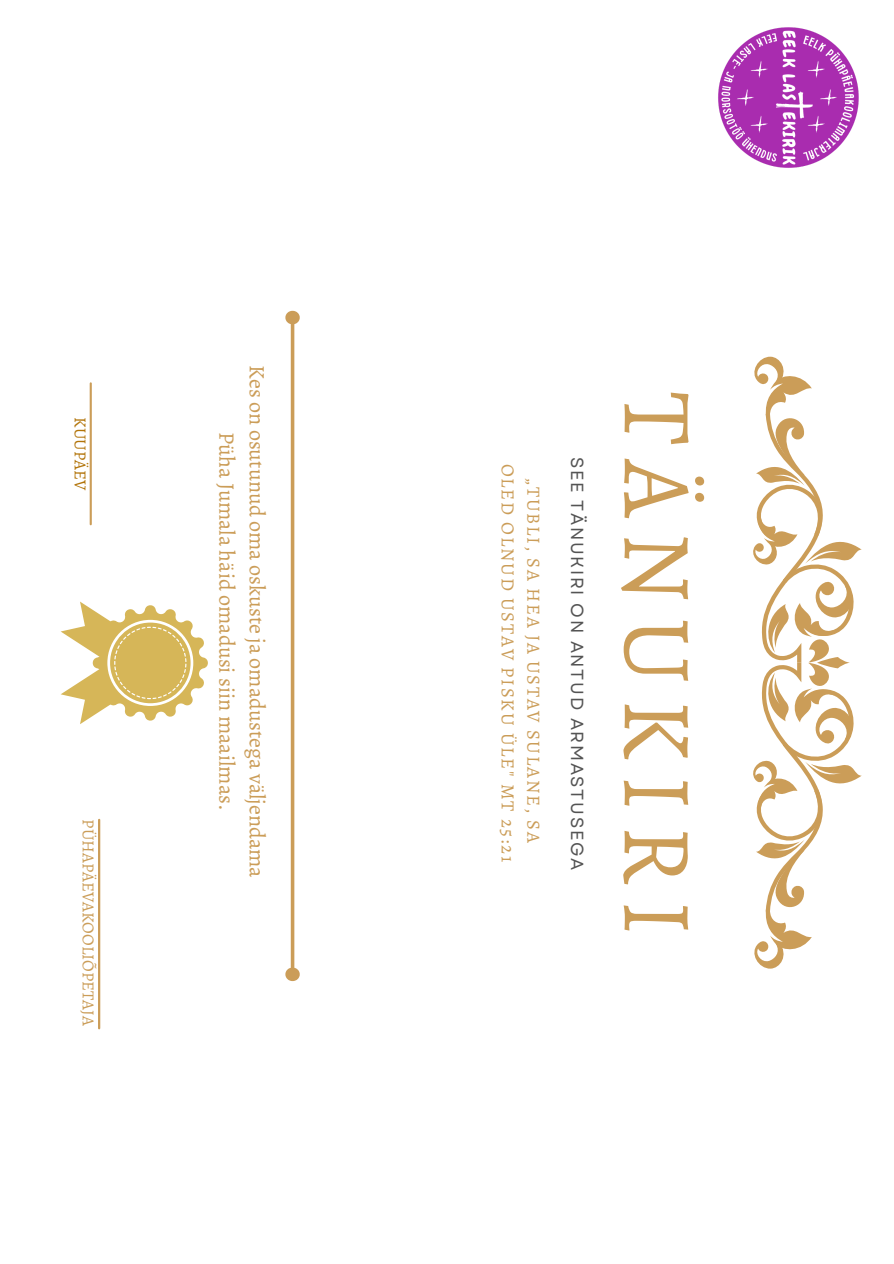
<style>
.page{position:relative;width:894px;height:1264px;background:#fff}
.page>*{position:absolute;margin:0;border:0;box-sizing:border-box;transform-origin:0 0}
.t1{font:98.1px "Alegreya";letter-spacing:.15em;color:#cb9d58}
.t2{font:22.05px/30.5px "Alegreya";color:#cb9d58;text-align:center}
.t3{font:18.6px "Alegreya";letter-spacing:.095em;color:#cb9d58}
.t4{font:17.4px "Garet";letter-spacing:.095em;color:#545454}
.t5{font:16.8px "Alegreya";color:#cb9d58}
.t6{font:16.8px "Alegreya";color:#b27409}
</style>
<div class="page">
<svg style="left:753px;top:356px;width:108px;height:612px"></svg>
<hr style="left:291px;top:324px;width:3px;height:643px;background:#cb9d58">
<svg style="left:285px;top:310px;width:15px;height:17px"></svg>
<svg style="left:285px;top:965px;width:15px;height:17px"></svg>
<hr style="left:90px;top:383px;width:2px;height:141px;background:#cb9d58">
<hr style="left:98px;top:819px;width:2px;height:209px;background:#cb9d58">
<svg style="left:61px;top:601px;width:147px;height:123px"></svg>
<img style="left:718px;top:27px;width:141px;height:141px">
<p class="t6" style="left:92px;top:417px;width:74px;rotate:90deg">KUUPÄEV</p>
<p class="t5" style="left:100px;top:819px;width:208px;rotate:90deg">PÜHAPÄEVAKOOLIÕPETAJA</p>
<p class="t2" style="left:272px;top:365px;width:514px;rotate:90deg">Kes on osutunud oma oskuste ja omadustega väljendama<br>Püha Jumala häid omadusi siin maailmas.</p>
<p class="t3" style="left:520px;top:463px;width:400px;rotate:90deg">OLED OLNUD USTAV PISKU ÜLE" MT 25:21</p>
<p class="t3" style="left:546px;top:477px;width:367px;rotate:90deg">„TUBLI, SA HEA JA USTAV SULANE, SA</p>
<p class="t4" style="left:589px;top:457px;width:414px;rotate:90deg">SEE TÄNUKIRI ON ANTUD ARMASTUSEGA</p>
<p class="t1" style="left:724px;top:392px;width:545px;rotate:90deg">TÄNUKIRI</p>
</div>
